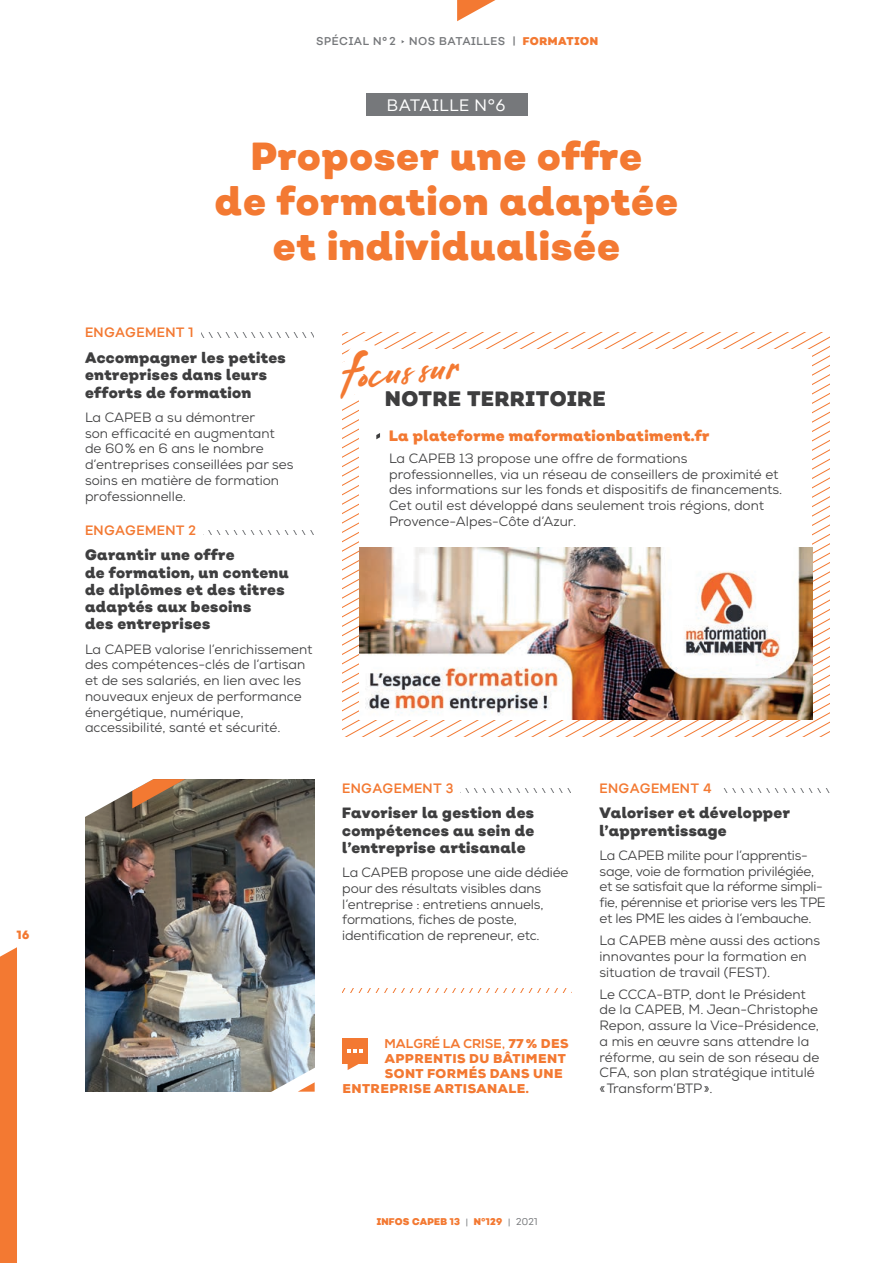
<style>
.page{position:relative;width:893px;height:1263px;background:#fff}
.page>*{position:absolute;margin:0;border:0;box-sizing:border-box;transform-origin:0 0}
.t1{font:42px "Arkipelago";color:#f37932;scale:.95 1}
.t2{font:900 39px/45px "Nutmeg";letter-spacing:.025em;color:#f37932;text-align:center;scale:.95 1}
.t3{font:900 21px "Nutmeg";letter-spacing:.03em;color:#3e3e3f;scale:.95 1}
.t4{font:16.5px "Nutmeg";letter-spacing:.025em;color:#fff;scale:.95 1}
.t5{font:900 15px/17.2px "Nutmeg";letter-spacing:.025em;color:#3e3e3f;scale:.95 1}
.t6{font:900 15px "Nutmeg";letter-spacing:.025em;color:#f37932;scale:.95 1}
.t7{font:13.5px/15.8px "Nexa";color:#3e3e3f}
.t8{font:13.5px/15.8px "Nexa";letter-spacing:-.02em;color:#3e3e3f}
.t9{font:13.5px "Nutmeg";letter-spacing:.025em;color:#f37932;scale:.95 1}
.t10{font:900 12.75px "Nexa";letter-spacing:.035em;color:#f37932}
.t11{font:700 12.75px "Nexa";letter-spacing:.02em;color:#f37932}
.t12{font:900 12px "Nutmeg";color:#f37932;scale:.9 1}
.t13{font:11.25px "Nutmeg";letter-spacing:.05em;color:#76787b;scale:.95 1}
.t14{font:900 9.75px "Nutmeg";letter-spacing:.025em;color:#f37932;scale:.95 1}
.s1{font-size:10.2px}
.s2{font-weight:900;color:#f37932}
.s3{font-weight:900}
.s4{font-weight:400;font-size:8.7px;color:#76787b}
.s5{font-weight:400;color:#76787b}
</style>
<div class="page">
<svg style="left:342px;top:726px;width:487px;height:10px"></svg>
<svg style="left:457px;top:0;width:39px;height:21px"></svg>
<div style="left:0;top:947px;width:17px;height:316px;background:#f37932"></div>
<img style="left:85px;top:779px;width:230px;height:313px">
<img style="left:359px;top:547px;width:453px;height:172px">
<div style="left:366px;top:94px;width:161px;height:22px;background:#76787b"></div>
<svg style="left:201px;top:333px;width:113px;height:4px"></svg>
<svg style="left:208px;top:530px;width:106px;height:4px"></svg>
<svg style="left:342px;top:332px;width:487px;height:107px"></svg>
<svg style="left:270px;top:1067px;width:45px;height:25px"></svg>
<svg style="left:85px;top:779px;width:100px;height:38px"></svg>
<svg style="left:465px;top:788px;width:106px;height:4px"></svg>
<svg style="left:723px;top:788px;width:106px;height:4px"></svg>
<div style="left:342px;top:1038px;width:26px;height:26px;background:#f37932"></div>
<svg style="left:348px;top:1049px;width:14px;height:21px"></svg>
<svg style="left:342px;top:988px;width:230px;height:4px"></svg>
<p class="t12" style="left:17px;top:927px;width:15px">16</p>
<p class="t13" style="left:316px;top:34px;width:298px">SPÉCIAL N° 2 NOS BATAILLES <span class="s1">|</span> <span class="s2">FORMATION</span></p>
<p class="t4" style="left:387px;top:94px;width:127px">BATAILLE N°6</p>
<h2 class="t2" style="left:215px;top:134px;width:489px">Proposer une offre<br>de formation adaptée et individualisée</h2>
<p class="t9" style="left:85px;top:324px;width:116px">ENGAGEMENT 1</p>
<p class="t5" style="left:85px;top:349px;width:213px">Accompagner les petites entreprises dans leurs efforts de formation</p>
<p class="t7" style="left:85px;top:409px;width:210px">La CAPEB a su démontrer<br>son efficacité en augmentant de 60% en 6 ans le nombre d’entreprises conseillées par ses soins en matière de formation professionnelle.</p>
<p class="t9" style="left:85px;top:521px;width:118px">ENGAGEMENT 2</p>
<p class="t5" style="left:85px;top:546px;width:216px">Garantir une offre<br>de formation, un contenu de diplômes et des titres adaptés aux besoins<br>des entreprises</p>
<p class="t7" style="left:85px;top:641px;width:229px">La CAPEB valorise l’enrichissement des compétences-clés de l’artisan et de ses salariés, en lien avec les nouveaux enjeux de performance énergétique, numérique, accessibilité, santé et sécurité.</p>
<h1 class="t1" style="left:338px;top:350px;width:126px;rotate:-6deg">Focus sur</h1>
<h3 class="t3" style="left:385px;top:385px;width:234px">NOTRE TERRITOIRE</h3>
<p class="t6" style="left:389px;top:426px;width:339px">La plateforme maformationbatiment.fr</p>
<p class="t7" style="left:389px;top:450px;width:395px">La CAPEB 13 propose une offre de formations professionnelles, via un réseau de conseillers de proximité et des informations sur les fonds et dispositifs de financements.<br>Cet outil est développé dans seulement trois régions, dont Provence-Alpes-Côte d’Azur.</p>
<p class="t9" style="left:342px;top:779px;width:118px">ENGAGEMENT 3</p>
<p class="t5" style="left:342px;top:804px;width:204px;text-align:justify">Favoriser la gestion des compétences au sein de l’entreprise artisanale</p>
<p class="t7" style="left:342px;top:865px;width:228px">La CAPEB propose une aide dédiée pour des résultats visibles dans l’entreprise : entretiens annuels, formations, fiches de poste, identification de repreneur, etc.</p>
<p class="t11" style="left:385px;top:1036px;width:185px">MALGRÉ LA CRISE, <span class="s3">77 % DES</span></p>
<p class="t10" style="left:385px;top:1050px;width:182px">APPRENTIS DU BÂTIMENT</p>
<p class="t10" style="left:385px;top:1065px;width:179px">SONT FORMÉS DANS UNE</p>
<p class="t10" style="left:342px;top:1080px;width:188px">ENTREPRISE ARTISANALE.</p>
<p class="t9" style="left:600px;top:779px;width:120px">ENGAGEMENT 4</p>
<p class="t5" style="left:600px;top:804px;width:202px">Valoriser et développer l’apprentissage</p>
<p class="t8" style="left:600px;top:847px;width:228px">La CAPEB milite pour l’apprentis&shy;sage, voie de formation privilégiée, et se satisfait que la réforme simpli&shy;fie, pérennise et priorise vers les TPE et les PME les aides à l’embauche.</p>
<p class="t7" style="left:600px;top:932px;width:222px">La CAPEB mène aussi des actions innovantes pour la formation en situation de travail (FEST).</p>
<p class="t7" style="left:600px;top:986px;width:221px">Le CCCA-BTP, dont le Président de la CAPEB, M. Jean-Christophe<br>Repon, assure la Vice-Présidence, a mis en œuvre sans attendre la réforme, au sein de son réseau de<br>CFA, son plan stratégique intitulé «Transform’BTP».</p>
<p class="t14" style="left:377px;top:1215px;width:171px">INFOS CAPEB 13 <span class="s4">|</span> N°129 <span class="s4">|</span> <span class="s5">2021</span></p>
</div>
